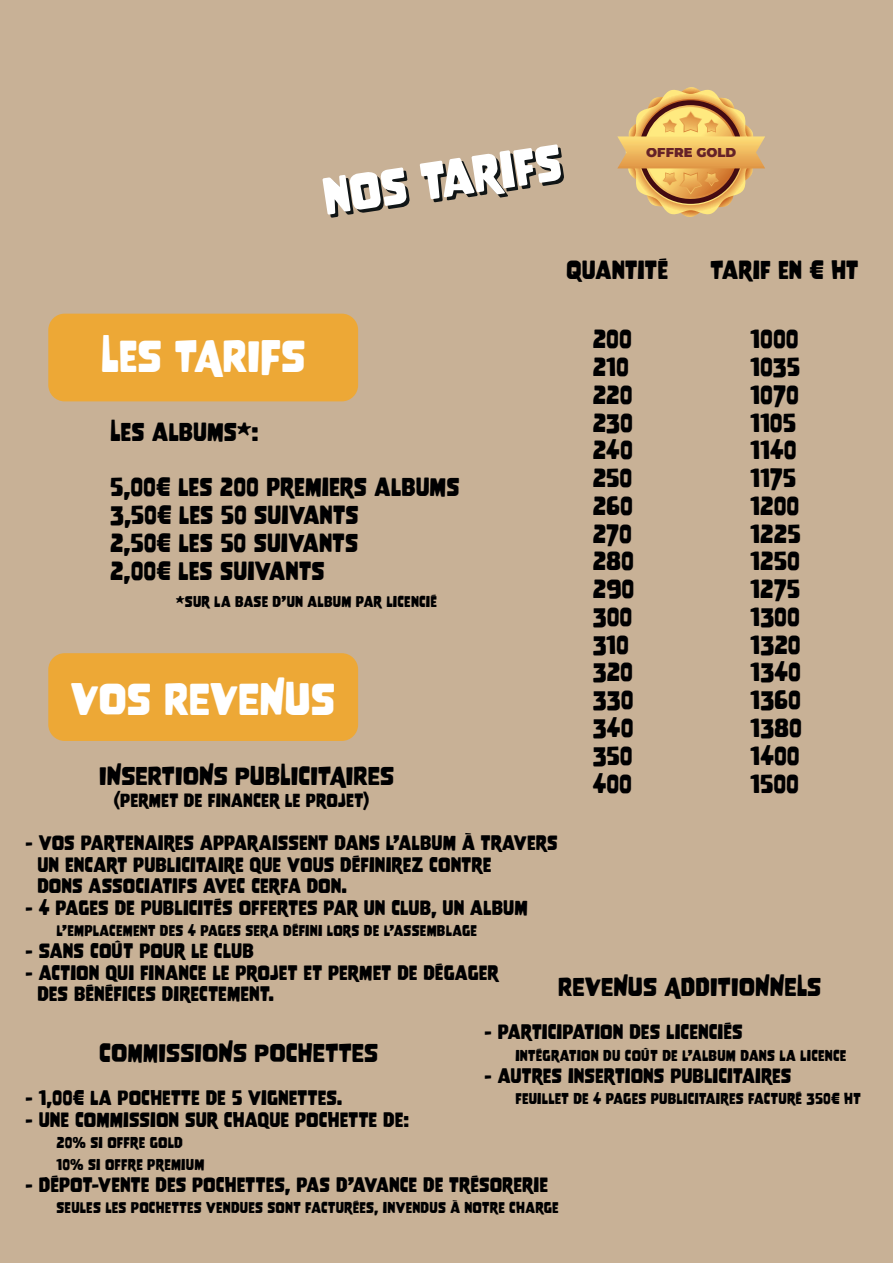
<style>
.page{position:relative;width:893px;height:1263px;background:#c8b196}
.page>*{position:absolute;margin:0;border:0;box-sizing:border-box;transform-origin:0 0}
.t1{font:46.2px "Nove";color:#101516}
.t2{font:40.05px "Nove";letter-spacing:.005em;color:#fff}
.t3{font:23.1px/27.8px "Nove";letter-spacing:.005em;color:#000001}
.t4{font:18.45px/21.6px "Nove";letter-spacing:.005em;color:#000001}
.t5{font:16.95px "Nove";letter-spacing:.005em;color:#000001}
.t6{font:13.95px/21.6px "Nove";letter-spacing:.015em;color:#000001}
.t7{font:900 13.05px "Montserrat";color:#652228}
</style>
<div class="page">
<div style="left:48px;top:653px;width:310px;height:88px;background:#eda836;border-radius:16px"></div>
<div style="left:48px;top:314px;width:310px;height:87px;background:#eda836;border-radius:16px"></div>
<svg style="left:617px;top:87px;width:148px;height:130px;background:#d7ad6c"></svg>
<p class="t1" style="left:323px;top:172px;width:242px;rotate:-8deg">NOS TARIFS</p>
<p class="t7" style="left:646px;top:143px;width:92px">OFFRE GOLD</p>
<p class="t3" style="left:566px;top:256px;width:104px">QUANTITÉ</p>
<p class="t3" style="left:710px;top:256px;width:150px">TARIF EN € HT</p>
<p class="t3" style="left:593px;top:326px;width:43px">200<br>210<br>220<br>230<br>240<br>250<br>260<br>270<br>280<br>290<br>300<br>310<br>320<br>330<br>340<br>350<br>400</p>
<p class="t3" style="left:751px;top:326px;width:53px">1000<br>1035<br>1070<br>1105<br>1140<br>1175<br>1200<br>1225<br>1250<br>1275<br>1300<br>1320<br>1340<br>1360<br>1380<br>1400<br>1500</p>
<p class="t2" style="left:101px;top:333px;width:206px">LES TARIFS</p>
<p class="t3" style="left:110px;top:418px;width:150px">LES ALBUMS*:</p>
<p class="t3" style="left:110px;top:473px;width:351px">5,00€ LES 200 PREMIERS ALBUMS<br>3,50€ LES 50 SUIVANTS<br>2,50€ LES 50 SUIVANTS<br>2,00€ LES SUIVANTS</p>
<p class="t6" style="left:176px;top:591px;width:262px">*SUR LA BASE D’UN ALBUM PAR LICENCIÉ</p>
<p class="t2" style="left:71px;top:675px;width:265px">VOS REVENUS</p>
<p class="t3" style="left:99px;top:762px;width:297px">INSERTIONS PUBLICITAIRES</p>
<p class="t5" style="left:114px;top:790px;width:257px">(PERMET DE FINANCER LE PROJET)</p>
<p class="t4" style="left:37px;top:832px;width:522px;text-indent:-12px">- VOS PARTENAIRES APPARAISSENT DANS L’ALBUM À TRAVERS<br>UN ENCART PUBLICITAIRE QUE VOUS DÉFINIREZ CONTRE<br>DONS ASSOCIATIFS AVEC CERFA DON.</p>
<p class="t4" style="left:26px;top:897px;width:504px">- 4 PAGES DE PUBLICITÉS OFFERTES PAR UN CLUB, UN ALBUM</p>
<p class="t6" style="left:56px;top:920px;width:422px">L’EMPLACEMENT DES 4 PAGES SERA DÉFINI LORS DE L’ASSEMBLAGE</p>
<p class="t4" style="left:26px;top:940px;width:230px">- SANS COÛT POUR LE CLUB</p>
<p class="t4" style="left:37px;top:962px;width:463px;text-indent:-12px">- ACTION QUI FINANCE LE PROJET ET PERMET DE DÉGAGER<br>DES BÉNÉFICES DIRECTEMENT.</p>
<p class="t3" style="left:558px;top:973px;width:265px">REVENUS ADDITIONNELS</p>
<p class="t4" style="left:484px;top:1021px;width:260px">- PARTICIPATION DES LICENCIÉS</p>
<p class="t6" style="left:515px;top:1045px;width:332px">INTÉGRATION DU COÛT DE L’ALBUM DANS LA LICENCE</p>
<p class="t4" style="left:484px;top:1065px;width:308px">- AUTRES INSERTIONS PUBLICITAIRES</p>
<p class="t6" style="left:515px;top:1088px;width:347px">FEUILLET DE 4 PAGES PUBLICITAIRES FACTURÉ 350€ HT</p>
<p class="t3" style="left:99px;top:1039px;width:281px">COMMISSIONS POCHETTES</p>
<p class="t4" style="left:26px;top:1087px;width:318px">- 1,00€ LA POCHETTE DE 5 VIGNETTES.</p>
<p class="t4" style="left:26px;top:1109px;width:385px">- UNE COMMISSION SUR CHAQUE POCHETTE DE:</p>
<p class="t6" style="left:56px;top:1132px;width:149px">20% SI OFFRE GOLD<br>10% SI OFFRE PREMIUM</p>
<p class="t4" style="left:26px;top:1174px;width:524px">- DÉPOT-VENTE DES POCHETTES, PAS D’AVANCE DE TRÉSORERIE</p>
<p class="t6" style="left:56px;top:1197px;width:504px">SEULES LES POCHETTES VENDUES SONT FACTURÉES, INVENDUS À NOTRE CHARGE</p>
</div>
